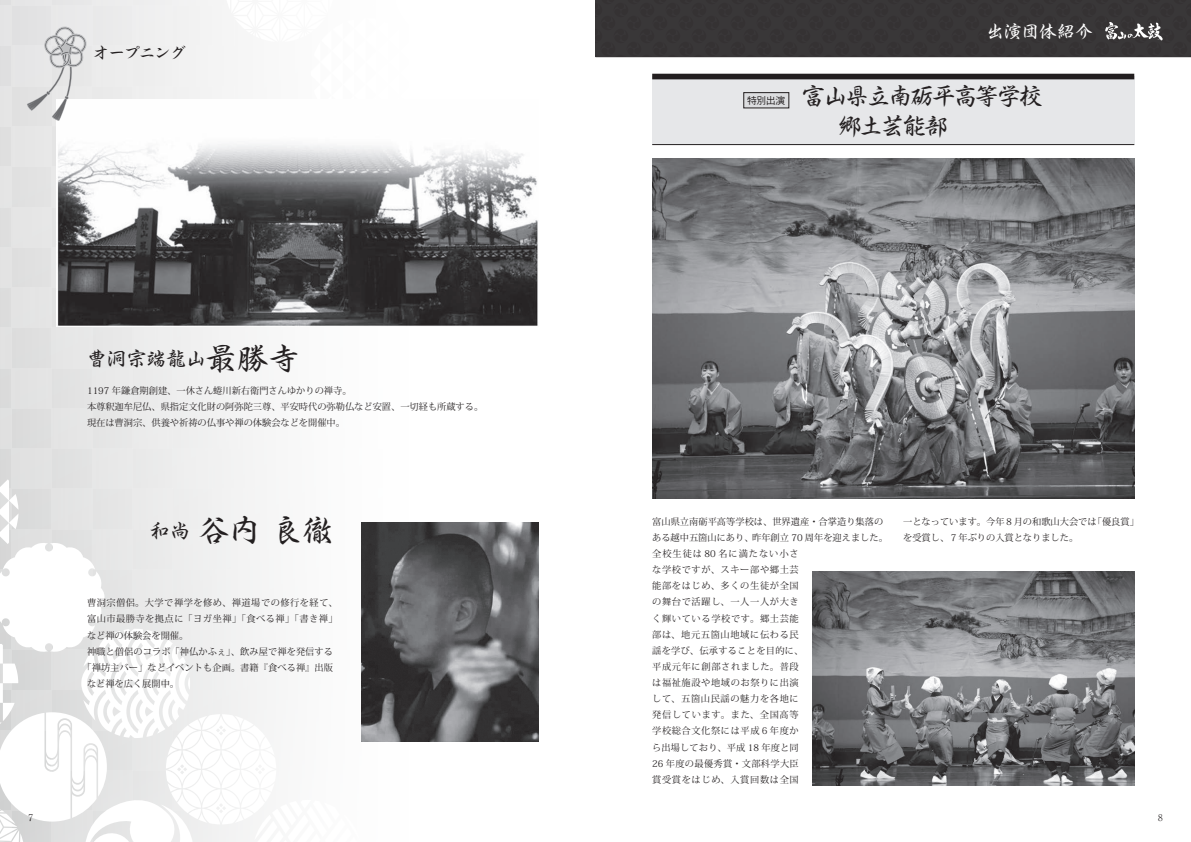
<style>
.page{position:relative;width:1191px;height:842px;background:#fff}
.page>*{position:absolute;margin:0;border:0;box-sizing:border-box;transform-origin:0 0}
.t1{font:31.2px "Hira Gyo Std W4";color:#231f20}
.t2{font:24.1px "Hira Gyo Std W4";letter-spacing:-.1em;color:#231f20}
.t3{font:19.8px "Hira Gyo Std W4";color:#231f20}
.t4{font:17.7px "Hira Gyo Std W4";color:#fff}
.t5{font:17px "Hira Gyo Std W4";letter-spacing:-.095em;color:#231f20}
.t6{font:9.9px "DFHS Gothic W3 MP RKSJ H";color:#231f20}
.t7{font:9.2px/16.1px "Koz Min Pro";letter-spacing:.07em;color:#231f20}
.t8{font:9.2px/16.1px "Koz Min Pro";letter-spacing:.01em;color:#231f20;text-align:justify}
.t9{font:300 9.2px "Ryumin Pro";color:#231f20}
.s1{font-size:31.2px}
.s2{font-size:19.8px}
</style>
<div class="page">
<svg style="left:0;top:0;width:267px;height:842px;fill:#edeeee"></svg>
<hr style="left:595px;top:57px;width:596px;height:1px;background:#231f20">
<div style="left:595px;top:0;width:596px;height:57px;background:#393638"></div>
<img style="left:361px;top:522px;width:178px;height:220px">
<div style="left:652px;top:77px;width:482px;height:68px;background:#e6e7e9"></div>
<img style="left:652px;top:159px;width:482px;height:340px">
<img style="left:813px;top:571px;width:321px;height:214px">
<img style="left:57px;top:100px;width:481px;height:226px">
<svg style="left:1105px;top:22px;width:57px;height:18px"></svg>
<div style="left:743px;top:93px;width:46px;height:15px;background:#dcdddf"></div>
<div style="left:743px;top:92px;width:46px;height:16px;border:1px solid #231f20"></div>
<hr style="left:652px;top:144px;width:482px;height:1px;background:#231f20">
<div style="left:652px;top:74px;width:482px;height:5px;background:#231f20"></div>
<svg style="left:26px;top:27px;width:66px;height:99px;background:#dbdbdc"></svg>
<p class="t5" style="left:92px;top:40px;width:96px">オープニング</p>
<p class="t3" style="left:87px;top:344px;width:214px">曹洞宗端龍山<span class="s1">最勝寺</span></p>
<p class="t8" style="left:87px;top:382px;width:266px">1197 年鎌倉期創建、一休さん蜷川新右衛門さんゆかりの禅寺。</p>
<p class="t8" style="left:87px;top:398px;width:398px">本尊釈迦牟尼仏、県指定文化財の阿弥陀三尊、平安時代の弥勒仏など安置、一切経も所蔵する。</p>
<p class="t8" style="left:87px;top:415px;width:259px">現在は曹洞宗、供養や祈祷の仏事や禅の体験会などを開催中。</p>
<p class="t1" style="left:150px;top:507px;width:184px"><span class="s2">和尚</span>谷内 良徹</p>
<p class="t8" style="left:87px;top:594px;width:252px">曹洞宗僧侶。大学で禅学を修め、禅道場での修行を経て、富山市最勝寺を拠点に「ヨガ坐禅」「食べる禅」「書き禅」など禅の体験会を開催。</p>
<p class="t8" style="left:87px;top:643px;width:248px">神職と僧侶のコラボ「神仏かふぇ」、飲み屋で禅を発信する</p>
<p class="t8" style="left:82px;top:659px;width:252px">「禅坊主バー」などイベントも企画。書籍『食べる禅』出版</p>
<p class="t8" style="left:87px;top:675px;width:94px">など禅を広く展開中。</p>
<p class="t4" style="left:986px;top:18px;width:108px">出演団体紹介</p>
<p class="t6" style="left:747px;top:95px;width:40px">特別出演</p>
<p class="t2" style="left:802px;top:78px;width:242px">富山県立南砺平高等学校</p>
<p class="t2" style="left:837px;top:108px;width:112px">郷土芸能部</p>
<p class="t7" style="left:652px;top:513px;width:237px">富山県立南砺平高等学校は、世界遺産・合掌造り集落のある越中五箇山にあり、昨年創立 70 周年を迎えました。全校生徒は 80 名に満たない小さ<br>な学校ですが、スキー部や郷土芸<br>能部をはじめ、多くの生徒が全国<br>の舞台で活躍し、一人一人が大き<br>く輝いている学校です。郷土芸能<br>部は、地元五箇山地域に伝わる民<br>謡を学び、伝承することを目的に、<br>平成元年に創部されました。普段<br>は福祉施設や地域のお祭りに出演<br>して、五箇山民謡の魅力を各地に<br>発信しています。また、全国高等<br>学校総合文化祭には平成６年度か<br>ら出場しており、平成 18 年度と同<br>26 年度の最優秀賞・文部科学大臣<br>賞受賞をはじめ、入賞回数は全国</p>
<p class="t8" style="left:903px;top:513px;width:237px">一となっています。今年８月の和歌山大会では「優良賞」を受賞し、７年ぶりの入賞となりました。</p>
<p class="t9" style="left:28px;top:810px;width:6px">7</p>
<p class="t9" style="left:1158px;top:810px;width:6px">8</p>
</div>
